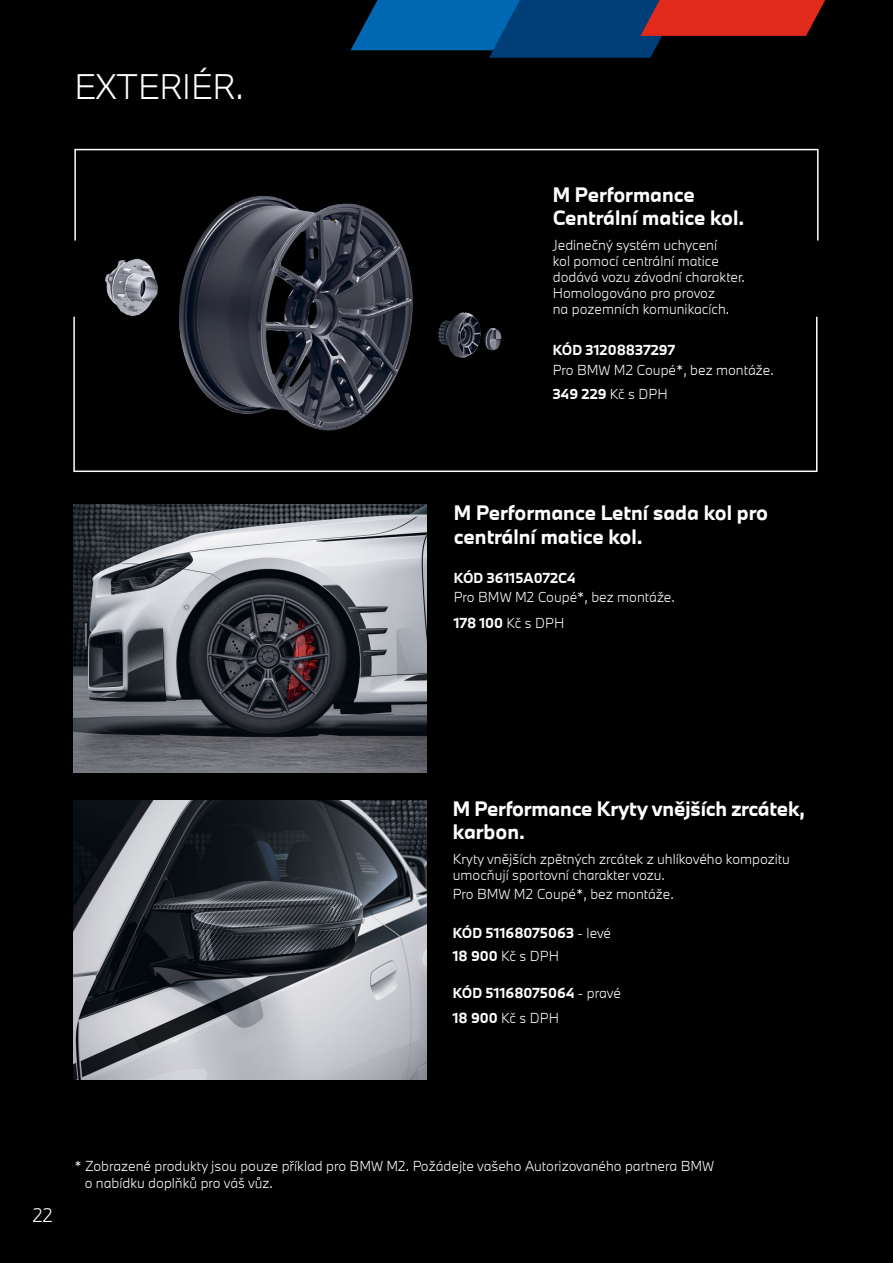
<style>
.page{position:relative;width:893px;height:1263px;background:#000}
.page>*{position:absolute;margin:0;border:0;box-sizing:border-box;transform-origin:0 0}
.t1{font:300 33px "BMW Type Next Latin";color:#fff}
.t2{font:700 19.5px/23.4px "BMW Type Next Latin TT";color:#fff}
.t3{font:300 18px "BMW Type Next Latin";color:#fff}
.t4{font:300 13.5px/16.2px "BMW Type Next Latin TT";color:#fff}
.t5{font:700 13.5px "BMW Type Next Latin TT";color:#fff}
.s1{font-weight:300}
.s2{font-weight:700}
</style>
<div class="page">
<div style="left:74px;top:149px;width:745px;height:92px;border:2px solid #fff"></div>
<div style="left:73px;top:316px;width:744px;height:156px;border:2px solid #fff"></div>
<svg style="left:350px;top:0;width:475px;height:58px"></svg>
<img style="left:73px;top:505px;width:353px;height:267px">
<img style="left:73px;top:800px;width:353px;height:280px">
<img style="left:79px;top:196px;width:466px;height:235px">
<h1 class="t1" style="left:74px;top:64px;width:171px">EXTERIÉR.</h1>
<h2 class="t2" style="left:553px;top:182px;width:193px">M Performance<br>Centrální matice kol.</h2>
<p class="t4" style="left:553px;top:236px;width:194px">Jedinečný systém uchycení<br>kol pomocí centrální matice dodává vozu závodní charakter.<br>Homologováno pro provoz<br>na pozemních komunikacích.</p>
<p class="t5" style="left:553px;top:341px;width:124px">KÓD 31208837297</p>
<p class="t4" style="left:553px;top:361px;width:222px">Pro BMW M2 Coupé*, bez montáže.</p>
<p class="t5" style="left:553px;top:384px;width:117px">349 229 <span class="s1">Kč s DPH</span></p>
<h2 class="t2" style="left:454px;top:501px;width:315px">M Performance Letní sada kol pro centrální matice kol.</h2>
<p class="t5" style="left:454px;top:568px;width:123px">KÓD 36115A072C4</p>
<p class="t4" style="left:454px;top:589px;width:222px">Pro BMW M2 Coupé*, bez montáže.</p>
<p class="t5" style="left:454px;top:614px;width:112px">178 100 <span class="s1">Kč s DPH</span></p>
<h2 class="t2" style="left:453px;top:796px;width:354px">M Performance Kryty vnějších zrcátek, karbon.</h2>
<p class="t4" style="left:453px;top:850px;width:339px">Kryty vnějších zpětných zrcátek z uhlíkového kompozitu umocňují sportovní charakter vozu.</p>
<p class="t4" style="left:453px;top:886px;width:222px">Pro BMW M2 Coupé*, bez montáže.</p>
<p class="t5" style="left:453px;top:924px;width:160px">KÓD 51168075063 <span class="s1">- levé</span></p>
<p class="t4" style="left:453px;top:947px;width:108px"><span class="s2">18 900</span> Kč s DPH</p>
<p class="t5" style="left:453px;top:984px;width:170px">KÓD 51168075064 <span class="s1">- pravé</span></p>
<p class="t4" style="left:453px;top:1010px;width:108px"><span class="s2">18 900</span> Kč s DPH</p>
<h3 class="t3" style="left:33px;top:1202px;width:21px">22</h3>
<p class="t4" style="left:85px;top:1158px;width:631px;text-indent:-10px">* Zobrazené produkty jsou pouze příklad pro BMW M2. Požádejte vašeho Autorizovaného partnera BMW o nabídku doplňků pro váš vůz.</p>
</div>
